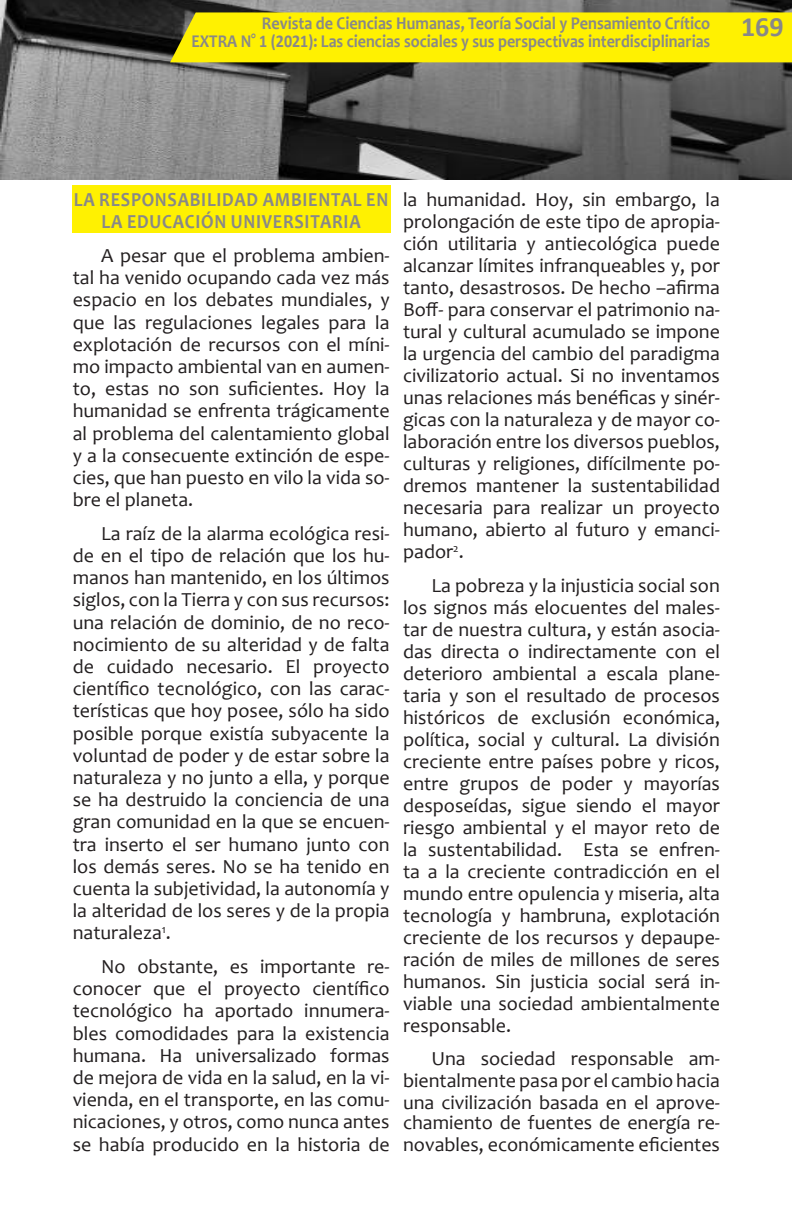
<style>
.page{position:relative;width:792px;height:1224px;background:#fff}
.page>*{position:absolute;margin:0;border:0;box-sizing:border-box;transform-origin:0 0}
.t1{font:700 28px "Calibri";color:#888}
.PARRAFO{font:20px/22px "Candara";color:#231f20;text-align:justify}
.Titulos_de_la_introd{font:700 20px/22px "Candara";letter-spacing:.04em;color:#888;text-align:center;scale:.9 1}
.t2{font:700 18px "Candara";color:#888;scale:.89 1}
.t3{font:700 18px "Candara";color:#888;scale:.9 1}
.s1{font-family:"Calibri"}
</style>
<div class="page">
<img style="left:0;top:0;width:792px;height:180px">
<svg style="left:169px;top:11px;width:623px;height:53px;background:#f0e407"></svg>
<div style="left:72px;top:185px;width:318px;height:48px;background:#fff101"></div>
<p class="t3" style="left:262px;top:12px;width:500px">Revista de Ciencias Humanas, Teoría Social y Pensamiento Crítico</p>
<p class="t2" style="left:191px;top:30px;width:584px">EXTRA N° <span class="s1">1 (2021)</span>: Las ciencias sociales y sus perspectivas interdisciplinarias</p>
<p class="t1" style="left:741px;top:8px;width:44px">169</p>
<p class="Titulos_de_la_introd" style="left:74px;top:189px;width:351px">LA RESPONSABILIDAD AMBIENTAL EN<br>LA EDUCACIÓN UNIVERSITARIA</p>
<p class="PARRAFO" style="left:73px;top:244px;width:318px;text-indent:28px">A pesar que el problema ambien&shy;tal ha venido ocupando cada vez más espacio en los debates mundiales, y que las regulaciones legales para la explotación de recursos con el míni&shy;mo impacto ambiental van en aumen&shy;to, estas no son suficientes. Hoy la humanidad se enfrenta trágicamente al problema del calentamiento global y a la consecuente extinción de espe&shy;cies, que han puesto en vilo la vida so&shy;bre el planeta.</p>
<p class="PARRAFO" style="left:73px;top:522px;width:318px;text-indent:28px">La raíz de la alarma ecológica resi&shy;de en el tipo de relación que los hu&shy;manos han mantenido, en los últimos siglos, con la Tierra y con sus recursos: una relación de dominio, de no reco&shy;nocimiento de su alteridad y de falta de cuidado necesario. El proyecto científico tecnológico, con las carac&shy;terísticas que hoy posee, sólo ha sido posible porque existía subyacente la voluntad de poder y de estar sobre la naturaleza y no junto a ella, y porque se ha destruido la conciencia de una gran comunidad en la que se encuen&shy;tra inserto el ser humano junto con los demás seres. No se ha tenido en cuenta la subjetividad, la autonomía y la alteridad de los seres y de la propia naturaleza<sup>1</sup>.</p>
<p class="PARRAFO" style="left:73px;top:955px;width:318px;text-indent:28px">No obstante, es importante re&shy;conocer que el proyecto científico tecnológico ha aportado innumera&shy;bles comodidades para la existencia humana. Ha universalizado formas de mejora de vida en la salud, en la vi&shy;vienda, en el transporte, en las comu&shy;nicaciones, y otros, como nunca antes se había producido en la historia de</p>
<p class="PARRAFO" style="left:403px;top:189px;width:318px">la humanidad. Hoy, sin embargo, la prolongación de este tipo de apropia&shy;ción utilitaria y antiecológica puede alcanzar límites infranqueables y, por tanto, desastrosos. De hecho –afirma Boff- para conservar el patrimonio na&shy;tural y cultural acumulado se impone la urgencia del cambio del paradigma civilizatorio actual. Si no inventamos unas relaciones más benéficas y sinér&shy;gicas con la naturaleza y de mayor co&shy;laboración entre los diversos pueblos, culturas y religiones, difícilmente po&shy;dremos mantener la sustentabilidad necesaria para realizar un proyecto humano, abierto al futuro y emanci&shy;pador<sup>2</sup>.</p>
<p class="PARRAFO" style="left:403px;top:574px;width:318px;text-indent:28px">La pobreza y la injusticia social son los signos más elocuentes del males&shy;tar de nuestra cultura, y están asocia&shy;das directa o indirectamente con el deterioro ambiental a escala plane&shy;taria y son el resultado de procesos históricos de exclusión económica, política, social y cultural. La división creciente entre países pobre y ricos, entre grupos de poder y mayorías desposeídas, sigue siendo el mayor riesgo ambiental y el mayor reto de la sustentabilidad. Esta se enfren&shy;ta a la creciente contradicción en el mundo entre opulencia y miseria, alta tecnología y hambruna, explotación creciente de los recursos y depaupe&shy;ración de miles de millones de seres humanos. Sin justicia social será in&shy;viable una sociedad ambientalmente responsable.</p>
<p class="PARRAFO" style="left:403px;top:1047px;width:318px;text-indent:28px">Una sociedad responsable am&shy;bientalmente pasa por el cambio hacia una civilización basada en el aprove-</p>
<p class="PARRAFO" style="left:403px;top:1111px;width:318px">chamiento de fuentes de energía re&shy;novables, económicamente eficientes</p>
</div>
